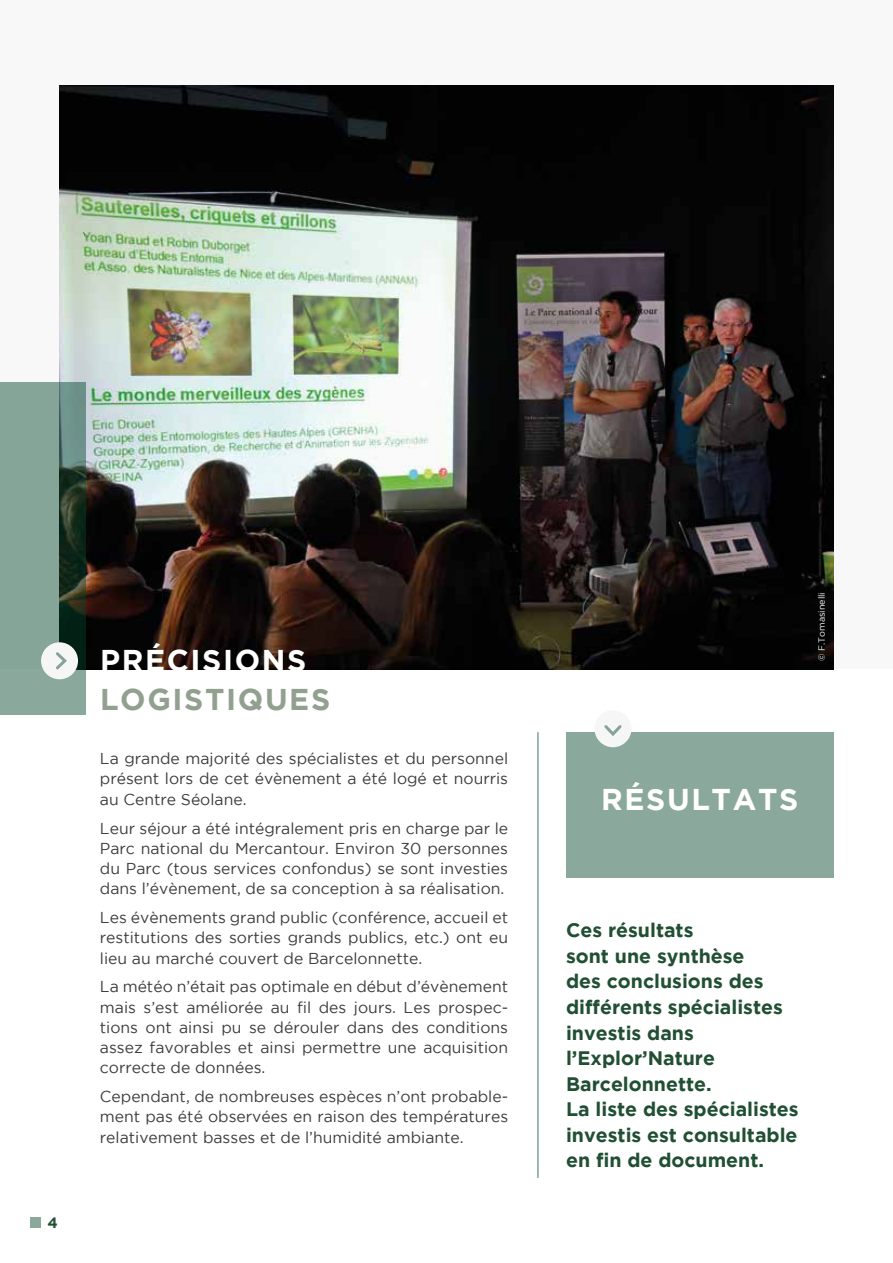
<style>
.page{position:relative;width:893px;height:1263px;background:#fff}
.page>*{position:absolute;margin:0;border:0;box-sizing:border-box;transform-origin:0 0}
.t1{font:700 30px "Gotham";letter-spacing:.055em;color:#fff}
.t2{font:700 30px "Gotham";letter-spacing:.055em;color:#92a090}
.t3{font:700 19.5px/25.5px "Gotham";color:#214f34}
.t4{font:15.75px/20.2px "Gotham";color:#3c3c3b;text-align:justify}
.t5{font:700 15px "Gotham";color:#214f34}
.t6{font:9px "Gotham";color:#fff}
</style>
<div class="page">
<div style="left:30px;top:1216px;width:11px;height:11px;background:#8aa99c"></div>
<hr style="left:892px;top:0;width:1px;height:1178px;background:#f0f0f0">
<div style="left:0;top:0;width:893px;height:669px;background:#f8f8f8"></div>
<div style="left:566px;top:732px;width:267px;height:146px;background:#8aa99c"></div>
<img style="left:60px;top:85px;width:773px;height:584px">
<svg style="left:0;top:382px;width:86px;height:333px;background:#718e82"></svg>
<hr style="left:537px;top:732px;width:2px;height:446px;background:#014429">
<div style="left:594px;top:710px;width:37px;height:37px;background:#f6f6f6;border-radius:50%"></div>
<svg style="left:604px;top:725px;width:18px;height:11px"></svg>
<div style="left:41px;top:642px;width:37px;height:37px;background:#f6f6f6;border-radius:50%"></div>
<svg style="left:56px;top:652px;width:11px;height:18px"></svg>
<p class="t5" style="left:47px;top:1213px;width:12px">4</p>
<h1 class="t1" style="left:100px;top:643px;width:208px">PRÉCISIONS</h1>
<h1 class="t2" style="left:100px;top:682px;width:232px">LOGISTIQUES</h1>
<p class="t4" style="left:100px;top:748px;width:410px">La grande majorité des spécialistes et du personnel présent lors de cet évènement a été logé et nourris au Centre Séolane.</p>
<p class="t4" style="left:100px;top:817px;width:410px">Leur séjour a été intégralement pris en charge par le Parc national du Mercantour. Environ 30 personnes du Parc (tous services confondus) se sont investies dans l’évènement, de sa conception à sa réalisation.</p>
<p class="t4" style="left:100px;top:907px;width:410px">Les évènements grand public (conférence, accueil et restitutions des sorties grands publics, etc.) ont eu lieu au marché couvert de Barcelonnette.</p>
<p class="t4" style="left:100px;top:976px;width:410px">La météo n’était pas optimale en début d’évènement mais s’est améliorée au fil des jours. Les prospec&shy;tions ont ainsi pu se dérouler dans des conditions assez favorables et ainsi permettre une acquisition correcte de données.</p>
<p class="t4" style="left:100px;top:1086px;width:410px">Cependant, de nombreuses espèces n’ont probable&shy;ment pas été observées en raison des températures relativement basses et de l’humidité ambiante.</p>
<p class="t6" style="left:817px;top:661px;width:70px;rotate:-90deg">© F.Tomasinelli</p>
<h1 class="t1" style="left:601px;top:782px;width:198px">RÉSULTATS</h1>
<p class="t3" style="left:566px;top:917px;width:234px">Ces résultats<br>sont une synthèse<br>des conclusions des différents spécialistes investis dans l’Explor’Nature<br>Barcelonnette.<br>La liste des spécialistes investis est consultable en fin de document.</p>
</div>
